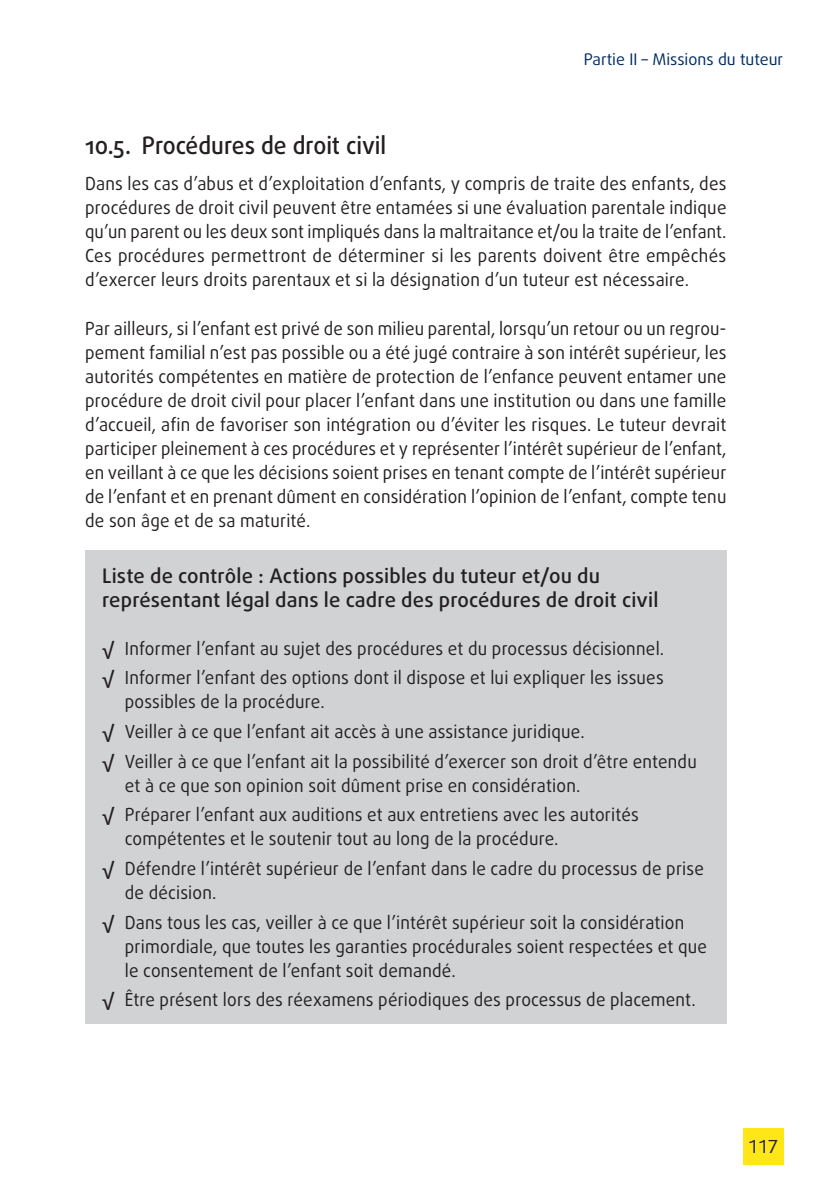
<style>
.page{position:relative;width:840px;height:1191px;background:#fff}
.page>*{position:absolute;margin:0;border:0;box-sizing:border-box;transform-origin:0 0}
.title_1_1_1{font:500 24px "Daxline Pro";color:#231f20;scale:.95 1}
.KEY_DEV_title{font:500 20px/24px "Daxline Pro";letter-spacing:.01em;color:#231f20}
.body{font:18px/24px "Daxline Pro";letter-spacing:.01em;color:#231f20;scale:.95 1}
.body-2{font:18px/24px "Daxline Pro";letter-spacing:.01em;color:#231f20;text-align:justify;scale:.94 1}
.body-3{font:18px "Daxline Pro";letter-spacing:.01em;color:#231f20}
.t1{font:16px "Daxline Pro";color:#002c62}
.s1{font-weight:500}
</style>
<div class="page">
<div style="left:742px;top:1128px;width:40px;height:36px;background:#ffe616"></div>
<div style="left:85px;top:550px;width:641px;height:473px;background:#d1d2d4"></div>
<p class="t1" style="left:583px;top:49px;width:201px">Partie II – Missions du tuteur</p>
<p class="title_1_1_1" style="left:85px;top:130px;width:318px">10.5. Procédures de droit civil</p>
<p class="body" style="left:85px;top:172px;width:676px;text-align:justify">Dans les cas d’abus et d’exploitation d’enfants, y compris de traite des enfants, des procédures de droit civil peuvent être entamées si une évaluation parentale indique qu’un parent ou les deux sont impliqués dans la maltraitance et/ou la traite de l’enfant.<br>Ces procédures permettront de déterminer si les parents doivent être empêchés d’exercer leurs droits parentaux et si la désignation d’un tuteur est nécessaire.</p>
<p class="body-2" style="left:85px;top:316px;width:683px">Par ailleurs, si l’enfant est privé de son milieu parental, lorsqu’un retour ou un regrou&shy;pement familial n’est pas possible ou a été jugé contraire à son intérêt supérieur, les autorités compétentes en matière de protection de l’enfance peuvent entamer une procédure de droit civil pour placer l’enfant dans une institution ou dans une famille d’accueil, afin de favoriser son intégration ou d’éviter les risques. Le tuteur devrait participer pleinement à ces procédures et y représenter l’intérêt supérieur de l’enfant, en veillant à ce que les décisions soient prises en tenant compte de l’intérêt supérieur de l’enfant et en prenant dûment en considération l’opinion de l’enfant, compte tenu de son âge et de sa maturité.</p>
<p class="KEY_DEV_title" style="left:102px;top:564px;width:557px">Liste de contrôle : Actions possibles du tuteur et/ou du représentant légal dans le cadre des procédures de droit civil</p>
<p class="body" style="left:102px;top:636px;width:593px"><span class="s1">√</span> Informer l’enfant au sujet des procédures et du processus décisionnel.</p>
<p class="body" style="left:125px;top:666px;width:568px;text-indent:-23px"><span class="s1">√</span> Informer l’enfant des options dont il dispose et lui expliquer les issues possibles de la procédure.</p>
<p class="body" style="left:102px;top:719px;width:509px"><span class="s1">√</span> Veiller à ce que l’enfant ait accès à une assistance juridique.</p>
<p class="body" style="left:125px;top:749px;width:603px;text-indent:-23px"><span class="s1">√</span> Veiller à ce que l’enfant ait la possibilité d’exercer son droit d’être entendu et à ce que son opinion soit dûment prise en considération.</p>
<p class="body" style="left:125px;top:803px;width:542px;text-indent:-23px"><span class="s1">√</span> Préparer l’enfant aux auditions et aux entretiens avec les autorités compétentes et le soutenir tout au long de la procédure.</p>
<p class="body" style="left:125px;top:856px;width:610px;text-indent:-23px"><span class="s1">√</span> Défendre l’intérêt supérieur de l’enfant dans le cadre du processus de prise de décision.</p>
<p class="body" style="left:125px;top:910px;width:614px;text-indent:-23px"><span class="s1">√</span> Dans tous les cas, veiller à ce que l’intérêt supérieur soit la considération primordiale, que toutes les garanties procédurales soient respectées et que le consentement de l’enfant soit demandé.</p>
<p class="body" style="left:102px;top:988px;width:626px"><span class="s1">√</span> Être présent lors des réexamens périodiques des processus de placement.</p>
<p class="body-3" style="left:747px;top:1135px;width:32px">117</p>
</div>
